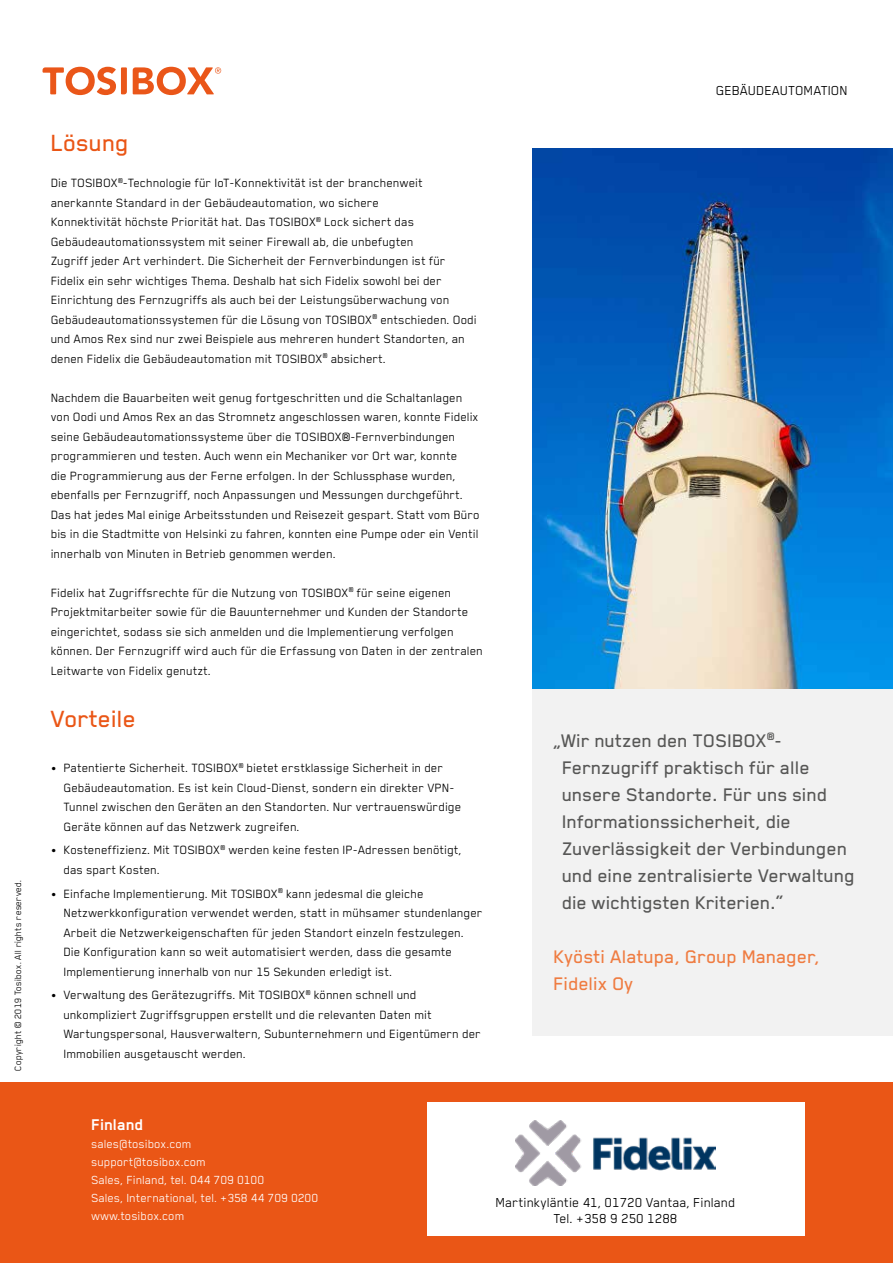
<style>
.page{position:relative;width:893px;height:1263px;background:#fff}
.page>*{position:absolute;margin:0;border:0;box-sizing:border-box;transform-origin:0 0}
.t1{font:500 27px "Blender";color:#ea5616}
.t2{font:500 21px/27px "Blender";color:#575756}
.t3{font:500 21px/27px "Blender";color:#ef7c41}
.t4{font:700 18px "Blender";color:#fff}
.t5{font:15px/16.5px "Blender";color:#000;text-align:center}
.t6{font:13.8px/19.5px "Blender";color:#000}
.t7{font:13.5px/18px "Blender";color:#fff}
.t8{font:10.5px "Blender";color:#000}
</style>
<div class="page">
<div style="left:0;top:1082px;width:893px;height:181px;background:#ea5616"></div>
<div style="left:427px;top:1102px;width:378px;height:134px;background:#fff"></div>
<svg style="left:43px;top:67px;width:178px;height:28px"></svg>
<div style="left:533px;top:685px;width:360px;height:350px;background:#f2f2f2"></div>
<img style="left:516px;top:1120px;width:200px;height:66px">
<img style="left:533px;top:148px;width:360px;height:541px">
<p class="t8" style="left:12px;top:1070px;width:193px;rotate:-90deg">Copyright © 2019 Tosibox. All rights reserved.</p>
<h1 class="t1" style="left:51px;top:129px;width:80px">Lösung</h1>
<p class="t6" style="left:51px;top:173px;width:427px">Die TOSIBOX<sup>®</sup>-Technologie für IoT-Konnektivität ist der branchenweit anerkannte Standard in der Gebäudeautomation, wo sichere<br>Konnektivität höchste Priorität hat. Das TOSIBOX<sup>®</sup> Lock sichert das Gebäudeautomationssystem mit seiner Firewall ab, die unbefugten<br>Zugriff jeder Art verhindert. Die Sicherheit der Fernverbindungen ist für Fidelix ein sehr wichtiges Thema. Deshalb hat sich Fidelix sowohl bei der Einrichtung des Fernzugriffs als auch bei der Leistungsüberwachung von Gebäudeautomationssystemen für die Lösung von TOSIBOX<sup>®</sup> entschieden. Oodi und Amos Rex sind nur zwei Beispiele aus mehreren hundert Standorten, an denen Fidelix die Gebäudeautomation mit TOSIBOX<sup>®</sup> absichert.</p>
<p class="t6" style="left:51px;top:387px;width:430px">Nachdem die Bauarbeiten weit genug fortgeschritten und die Schaltanlagen von Oodi und Amos Rex an das Stromnetz angeschlossen waren, konnte Fidelix seine Gebäudeautomationssysteme über die TOSIBOX®-Fernverbindungen programmieren und testen. Auch wenn ein Mechaniker vor Ort war, konnte<br>die Programmierung aus der Ferne erfolgen. In der Schlussphase wurden, ebenfalls per Fernzugriff, noch Anpassungen und Messungen durchgeführt.<br>Das hat jedes Mal einige Arbeitsstunden und Reisezeit gespart. Statt vom Büro bis in die Stadtmitte von Helsinki zu fahren, konnten eine Pumpe oder ein Ventil innerhalb von Minuten in Betrieb genommen werden.</p>
<p class="t6" style="left:51px;top:582px;width:434px">Fidelix hat Zugriffsrechte für die Nutzung von TOSIBOX<sup>®</sup> für seine eigenen Projektmitarbeiter sowie für die Bauunternehmer und Kunden der Standorte eingerichtet, sodass sie sich anmelden und die Implementierung verfolgen können. Der Fernzugriff wird auch für die Erfassung von Daten in der zentralen Leitwarte von Fidelix genutzt.</p>
<h1 class="t1" style="left:51px;top:704px;width:87px">Vorteile</h1>
<p class="t6" style="left:64px;top:758px;width:399px;text-indent:-13px">• Patentierte Sicherheit. TOSIBOX<sup>®</sup> bietet erstklassige Sicherheit in der Gebäudeautomation. Es ist kein Cloud-Dienst, sondern ein direkter VPN-Tunnel zwischen den Geräten an den Standorten. Nur vertrauenswürdige Geräte können auf das Netzwerk zugreifen.</p>
<p class="t6" style="left:64px;top:840px;width:400px;text-indent:-13px">• Kosteneffizienz. Mit TOSIBOX<sup>®</sup> werden keine festen IP-Adressen benötigt, das spart Kosten.</p>
<p class="t6" style="left:64px;top:883px;width:421px;text-indent:-13px">• Einfache Implementierung. Mit TOSIBOX<sup>®</sup> kann jedesmal die gleiche Netzwerkkonfiguration verwendet werden, statt in mühsamer stundenlanger Arbeit die Netzwerkeigenschaften für jeden Standort einzeln festzulegen.<br>Die Konfiguration kann so weit automatisiert werden, dass die gesamte Implementierung innerhalb von nur 15 Sekunden erledigt ist.</p>
<p class="t6" style="left:64px;top:985px;width:419px;text-indent:-13px">• Verwaltung des Gerätezugriffs. Mit TOSIBOX<sup>®</sup> können schnell und unkompliziert Zugriffsgruppen erstellt und die relevanten Daten mit Wartungspersonal, Hausverwaltern, Subunternehmern und Eigentümern der Immobilien ausgetauscht werden.</p>
<p class="t5" style="left:716px;top:81px;width:134px">GEBÄUDEAUTOMATION</p>
<h2 class="t2" style="left:562px;top:726px;width:294px;text-indent:-9px">„Wir nutzen den TOSIBOX<sup>®</sup>-<br>Fernzugriff praktisch für alle unsere Standorte. Für uns sind<br>Informationssicherheit, die<br>Zuverlässigkeit der Verbindungen und eine zentralisierte Verwaltung die wichtigsten Kriterien.“</h2>
<h2 class="t3" style="left:554px;top:942px;width:268px">Kyösti Alatupa, Group Manager,<br>Fidelix Oy</h2>
<h3 class="t4" style="left:91px;top:1115px;width:54px">Finland</h3>
<p class="t7" style="left:91px;top:1135px;width:229px">sales@tosibox.com<br>support@tosibox.com<br>Sales, Finland, tel. 044 709 0100<br>Sales, International, tel. +358 44 709 0200 www.tosibox.com</p>
<p class="t5" style="left:496px;top:1194px;width:241px">Martinkyläntie 41, 01720 Vantaa, Finland<br>Tel. +358 9 250 1288</p>
</div>
